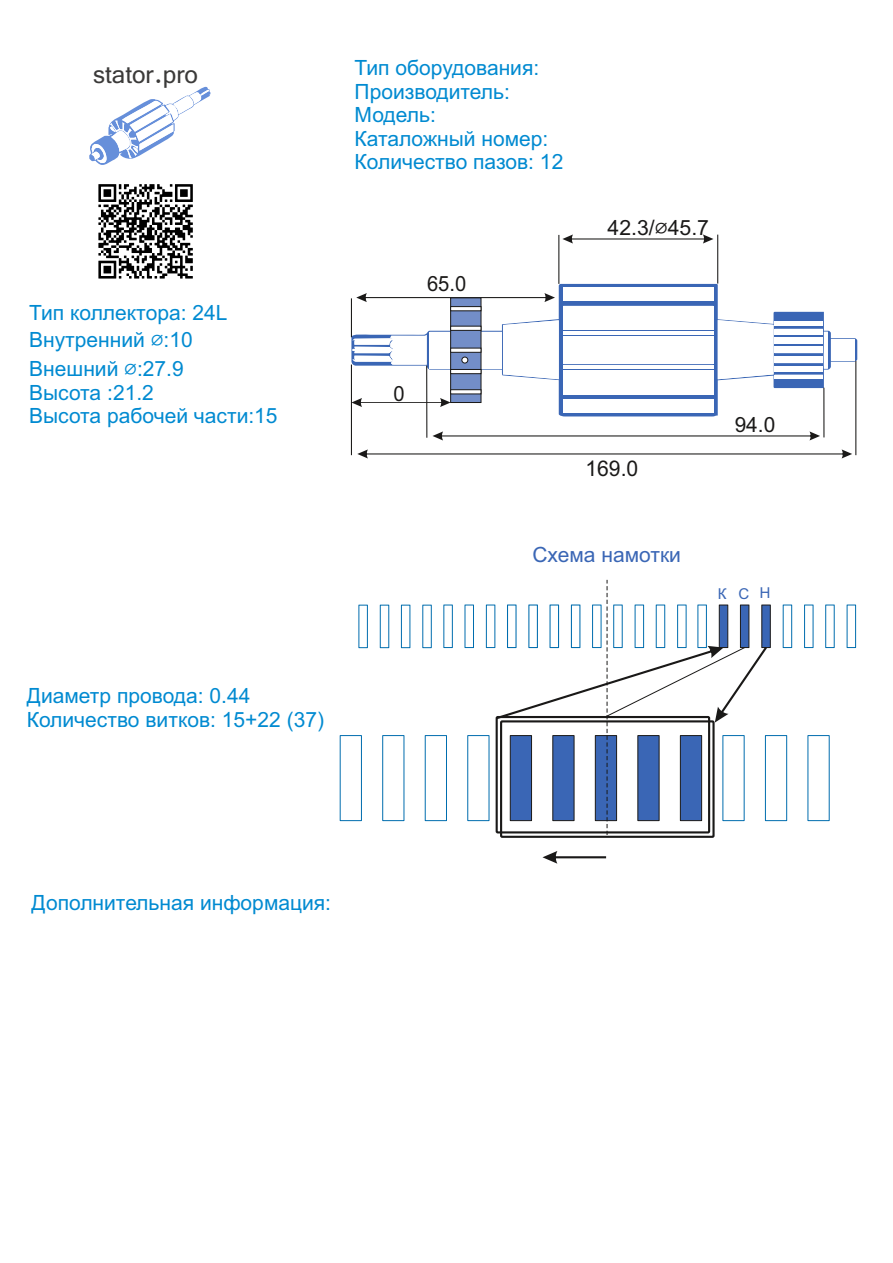
<style>
.page{position:relative;width:893px;height:1263px;background:#fff}
.page>*{position:absolute;margin:0;border:0;box-sizing:border-box;transform-origin:0 0}
.t1{font:27px "Vrinda";color:#3b3a39}
.t2{font:24px "Cambria";color:#1a1918}
.t3{font:21.6px "Arial";color:#1a1918}
.t4{font:21px/23.4px "Arial";color:#008ad1}
.t5{font:21px "Arial";color:#1a1918}
.t6{font:21px "Arial";color:#3a66b5}
.t7{font:21px "Arial";color:#1a1918;scale:.96 1}
.t8{font:15px "Arial";color:#3a66b5}
.s1{font-family:"Cambria";font-size:24px}
</style>
<div class="page">
<div style="left:500px;top:720px;width:215px;height:118px;border:2px solid #1a1918"></div>
<div style="left:340px;top:735px;width:22px;height:86px;background:#fff;border:1px solid #006dae"></div>
<div style="left:382px;top:735px;width:22px;height:86px;background:#fff;border:1px solid #006dae"></div>
<div style="left:425px;top:735px;width:22px;height:86px;border:1px solid #006dae"></div>
<div style="left:467px;top:735px;width:22px;height:86px;border:1px solid #006dae"></div>
<div style="left:401px;top:605px;width:9px;height:43px;background:#fff;border:1px solid #006dae"></div>
<div style="left:358px;top:605px;width:10px;height:43px;background:#fff;border:1px solid #006dae"></div>
<div style="left:825px;top:605px;width:10px;height:43px;background:#fff;border:1px solid #006dae"></div>
<div style="left:443px;top:605px;width:10px;height:43px;background:#fff;border:1px solid #006dae"></div>
<svg style="left:761px;top:605px;width:10px;height:43px"></svg>
<div style="left:486px;top:605px;width:9px;height:43px;background:#fff;border:1px solid #006dae"></div>
<svg style="left:542px;top:851px;width:64px;height:13px"></svg>
<svg style="left:89px;top:86px;width:121px;height:79px"></svg>
<div style="left:807px;top:735px;width:23px;height:86px;border:1px solid #006dae"></div>
<div style="left:765px;top:735px;width:22px;height:86px;border:1px solid #006dae"></div>
<svg style="left:351px;top:284px;width:506px;height:132px"></svg>
<div style="left:563px;top:336px;width:150px;height:28px;background:#fff"></div>
<div style="left:563px;top:370px;width:150px;height:25px;background:#fff"></div>
<div style="left:563px;top:306px;width:150px;height:24px;background:#fff"></div>
<svg style="left:718px;top:320px;width:55px;height:59px"></svg>
<svg style="left:503px;top:320px;width:56px;height:59px"></svg>
<div style="left:430px;top:332px;width:72px;height:37px;background:#fff"></div>
<div style="left:563px;top:399px;width:150px;height:14px;background:#fff"></div>
<div style="left:563px;top:287px;width:150px;height:14px;background:#fff"></div>
<svg style="left:352px;top:335px;width:75px;height:30px"></svg>
<hr style="left:563px;top:331px;width:150px;height:4px;background:#fff">
<hr style="left:563px;top:365px;width:150px;height:4px;background:#fff">
<div style="left:831px;top:339px;width:23px;height:22px;background:#fff"></div>
<div style="left:774px;top:357px;width:49px;height:6px;background:#fff"></div>
<div style="left:774px;top:347px;width:49px;height:6px;background:#fff"></div>
<div style="left:774px;top:337px;width:49px;height:7px;background:#fff"></div>
<div style="left:774px;top:366px;width:49px;height:6px;background:#fff"></div>
<div style="left:774px;top:329px;width:49px;height:5px;background:#fff"></div>
<div style="left:774px;top:321px;width:49px;height:5px;background:#fff"></div>
<hr style="left:774px;top:375px;width:49px;height:4px;background:#fff">
<svg style="left:824px;top:332px;width:4px;height:37px"></svg>
<hr style="left:558px;top:235px;width:1px;height:49px;background:#1a1918">
<hr style="left:717px;top:235px;width:1px;height:49px;background:#1a1918">
<svg style="left:562px;top:234px;width:151px;height:10px"></svg>
<hr style="left:351px;top:365px;width:1px;height:90px;background:#1a1918">
<hr style="left:855px;top:361px;width:1px;height:94px;background:#1a1918">
<svg style="left:357px;top:449px;width:495px;height:9px"></svg>
<hr style="left:351px;top:298px;width:1px;height:39px;background:#1a1918">
<svg style="left:356px;top:293px;width:199px;height:9px"></svg>
<hr style="left:823px;top:388px;width:1px;height:49px;background:#1a1918">
<hr style="left:426px;top:366px;width:1px;height:72px;background:#1a1918">
<svg style="left:432px;top:431px;width:388px;height:9px"></svg>
<svg style="left:98px;top:184px;width:95px;height:95px"></svg>
<div style="left:450px;top:297px;width:31px;height:106px;background:#738ec8;border:1px solid #1a1918"></div>
<svg style="left:450px;top:306px;width:31px;height:5px"></svg>
<svg style="left:450px;top:389px;width:31px;height:5px"></svg>
<svg style="left:450px;top:348px;width:31px;height:5px"></svg>
<svg style="left:450px;top:326px;width:31px;height:5px"></svg>
<svg style="left:450px;top:369px;width:31px;height:5px"></svg>
<svg style="left:352px;top:398px;width:99px;height:9px"></svg>
<svg style="left:461px;top:357px;width:7px;height:6px"></svg>
<div style="left:422px;top:605px;width:10px;height:43px;background:#fff;border:1px solid #006dae"></div>
<div style="left:380px;top:605px;width:9px;height:43px;background:#fff;border:1px solid #006dae"></div>
<div style="left:847px;top:605px;width:9px;height:43px;background:#fff;border:1px solid #006dae"></div>
<div style="left:804px;top:605px;width:9px;height:43px;background:#fff;border:1px solid #006dae"></div>
<div style="left:783px;top:605px;width:9px;height:43px;background:#fff;border:1px solid #006dae"></div>
<div style="left:465px;top:605px;width:9px;height:43px;background:#fff;border:1px solid #006dae"></div>
<svg style="left:496px;top:580px;width:273px;height:255px"></svg>
<p class="t1" style="left:93px;top:56px;width:106px">stator.pro</p>
<p class="t4" style="left:355px;top:56px;width:210px">Тип оборудования:<br>Производитель:<br>Модель:<br>Каталожный номер:<br>Количество пазов: 12</p>
<p class="t4" style="left:29px;top:299px;width:200px;line-height:27.8px">Тип коллектора: 24L<br>Внутренний <span class="s1">⌀</span>:10<br>Внешний <span class="s1">⌀</span>:27.9</p>
<p class="t4" style="left:29px;top:381px;width:250px">Высота :21.2<br>Высота рабочей части:15</p>
<p class="t7" style="left:427px;top:270px;width:42px">65.0</p>
<p class="t7" style="left:393px;top:380px;width:13px">0</p>
<p class="t5" style="left:607px;top:214px;width:103px">42.3/ 45.7</p>
<p class="t2" style="left:655px;top:213px;width:15px">⌀</p>
<p class="t3" style="left:585px;top:455px;width:54px">169.0</p>
<p class="t5" style="left:735px;top:411px;width:42px">94.0</p>
<p class="t6" style="left:532px;top:541px;width:150px">Схема намотки</p>
<p class="t8" style="left:718px;top:583px;width:10px">К</p>
<p class="t8" style="left:738px;top:583px;width:12px">C</p>
<p class="t4" style="left:27px;top:684px;width:299px">Диаметр провода: 0.44<br>Количество витков: 15+22 (37)</p>
<p class="t4" style="left:32px;top:891px;width:301px">Дополнительная информация:</p>
</div>
